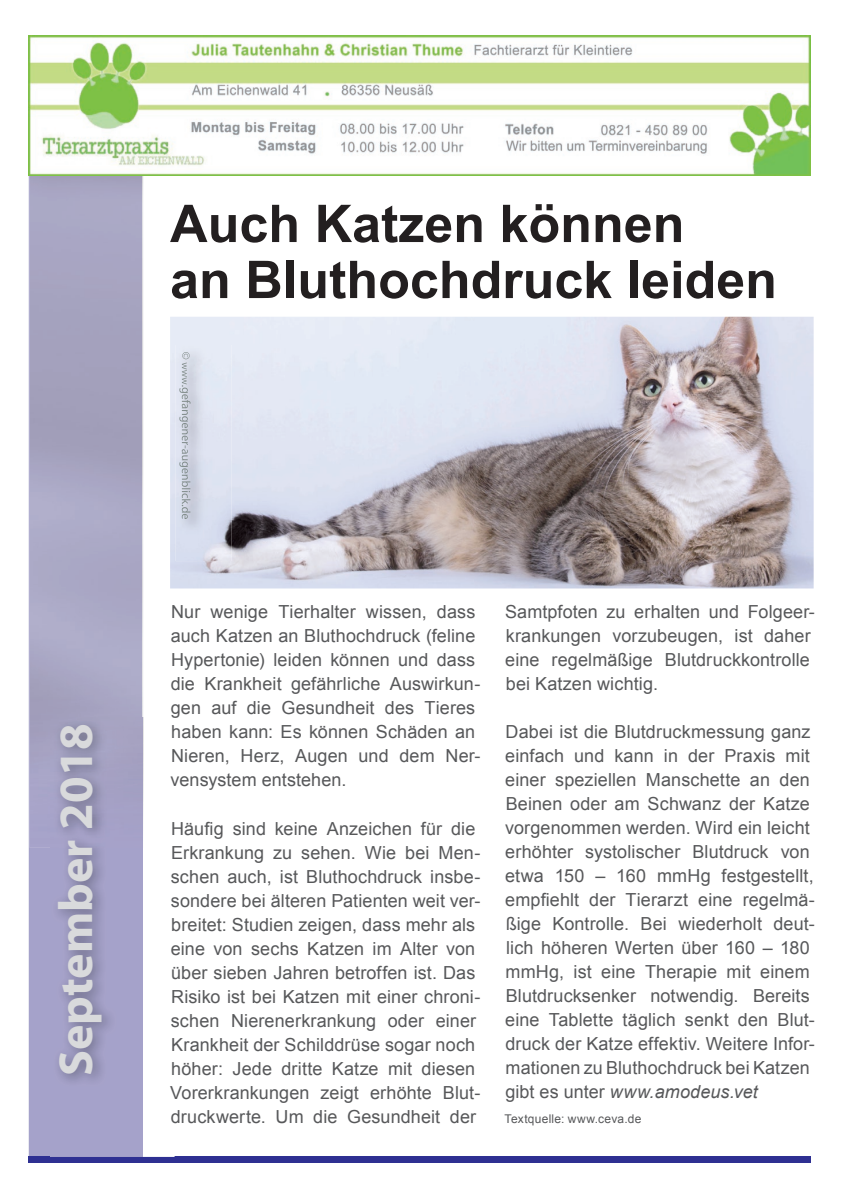
<style>
.page{position:relative;width:842px;height:1191px;background:#fff}
.page>*{position:absolute;margin:0;border:0;box-sizing:border-box;transform-origin:0 0}
.t1{font:700 52px/56px "Arial";color:#231f20}
.t2{font:700 48px "Myriad Pro";color:#d9dadc}
.t3{font:18px/24px "Arial";letter-spacing:.005em;color:#57585a}
.t4{font:12px "Arial";letter-spacing:.02em;color:#57585a}
.s1{font-style:italic}
</style>
<div class="page">
<svg style="left:29px;top:176px;width:22px;height:981px;background:#a5a2ca"></svg>
<div style="left:28px;top:1157px;width:783px;height:6px;background:#2e3092"></div>
<img style="left:30px;top:176px;width:112px;height:672px">
<img style="left:28px;top:36px;width:783px;height:140px">
<img style="left:51px;top:717px;width:92px;height:440px">
<img style="left:170px;top:317px;width:644px;height:271px">
<img style="left:176px;top:345px;width:56px;height:216px">
<svg style="left:182px;top:352px;width:8px;height:8px"></svg>
<img style="left:182px;top:362px;width:5px;height:22px">
<img style="left:179px;top:385px;width:12px;height:134px">
<h1 class="t1" style="left:170px;top:197px;width:608px">Auch Katzen können<br>an Bluthochdruck leiden</h1>
<h2 class="t2" style="left:45px;top:1076px;width:354px;rotate:-90deg">September 2018</h2>
<p class="t3" style="left:171px;top:600px;width:311px">Nur wenige Tierhalter wissen, dass auch Katzen an Bluthochdruck (feline Hypertonie) leiden können und dass die Krankheit gefährliche Auswirkun&shy;gen auf die Gesundheit des Tieres haben kann: Es können Schäden an Nieren, Herz, Augen und dem Ner&shy;vensystem entstehen.</p>
<p class="t3" style="left:170px;top:816px;width:312px">Häufig sind keine Anzeichen für die Erkrankung zu sehen. Wie bei Men&shy;schen auch, ist Bluthochdruck insbe&shy;sondere bei älteren Patienten weit ver&shy;breitet: Studien zeigen, dass mehr als eine von sechs Katzen im Alter von über sieben Jahren betroffen ist. Das Risiko ist bei Katzen mit einer chroni&shy;schen Nierenerkrankung oder einer Krankheit der Schilddrüse sogar noch höher: Jede dritte Katze mit diesen Vorerkrankungen zeigt erhöhte Blut&shy;druckwerte. Um die Gesundheit der</p>
<p class="t3" style="left:505px;top:600px;width:311px">Samtpfoten zu erhalten und Folgeer&shy;krankungen vorzubeugen, ist daher eine regelmäßige Blutdruckkontrolle bei Katzen wichtig.</p>
<p class="t3" style="left:505px;top:720px;width:311px">Dabei ist die Blutdruckmessung ganz einfach und kann in der Praxis mit einer speziellen Manschette an den Beinen oder am Schwanz der Katze vorgenommen werden. Wird ein leicht erhöhter systolischer Blutdruck von etwa 150 – 160 mmHg festgestellt, empfiehlt der Tierarzt eine regelmä&shy;ßige Kontrolle. Bei wiederholt deut&shy;lich höheren Werten über 160 – 180 mmHg, ist eine Therapie mit einem Blutdrucksenker notwendig. Bereits eine Tablette täglich senkt den Blut&shy;druck der Katze effektiv. Weitere Infor&shy;mationen zu Bluthochdruck bei Katzen gibt es unter <span class="s1">www.amodeus.vet</span></p>
<p class="t4" style="left:505px;top:1110px;width:138px">Textquelle: www.ceva.de</p>
</div>
